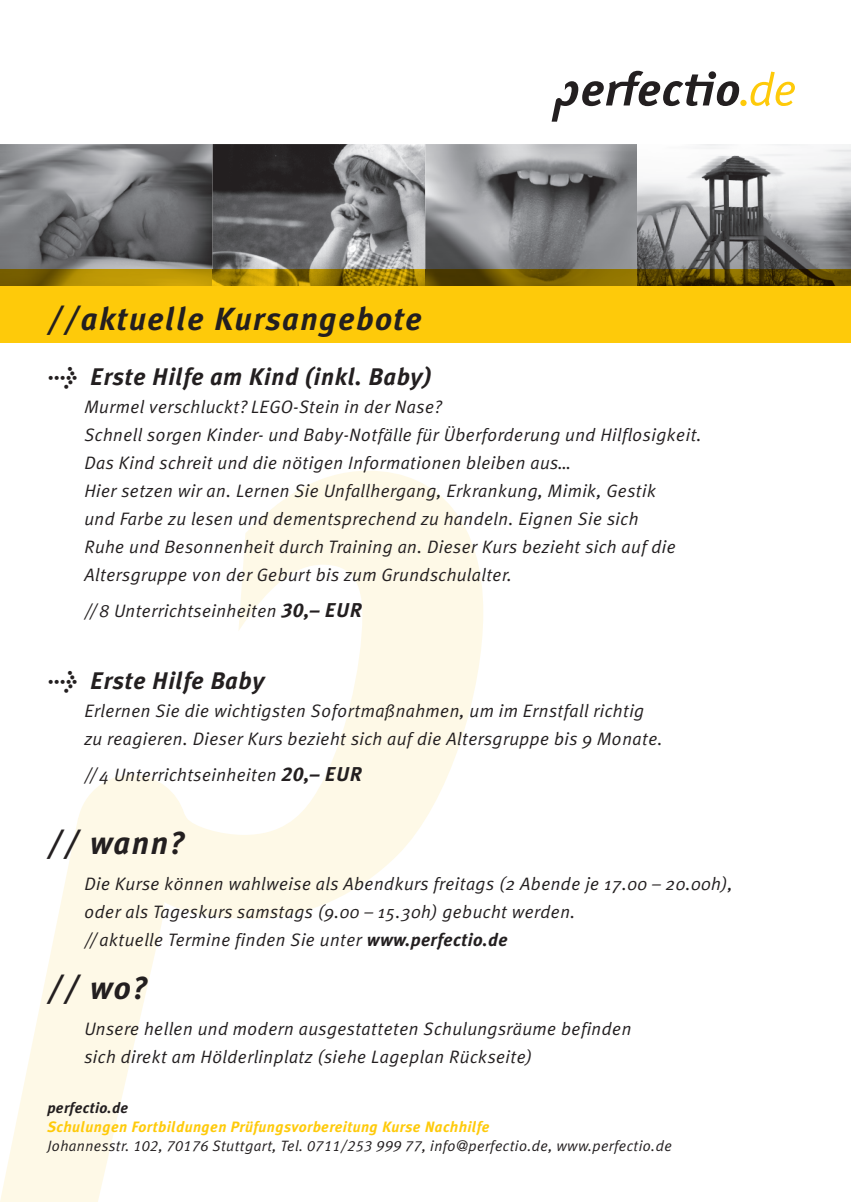
<style>
.page{position:relative;width:851px;height:1202px;background:#fff}
.page>*{position:absolute;margin:0;border:0;box-sizing:border-box;transform-origin:0 0}
.t1{font:italic 700 32px "Meta Plus";letter-spacing:.045em;color:#231f20}
.t2{font:italic 700 24px "Meta Plus";letter-spacing:.025em;color:#231f20}
.t3{font:italic 18px/28px "Meta Plus Normal";letter-spacing:.025em;color:#231f20}
.t4{font:italic 15px "Meta Plus Normal";letter-spacing:.025em;color:#231f20}
.t5{font:italic 700 15px "Meta Plus";letter-spacing:.025em;color:#feca0a}
.t6{font:italic 700 15px "Meta Plus";letter-spacing:.025em;color:#231f20}
.s1{font-family:"Meta Plus Bold Caps";font-size:20px}
.s2{font-family:"Meta Plus";font-weight:700;font-size:20px}
.s3{font-family:"Meta Plus";font-weight:700}
.s4{font-family:"Meta Plus Normal Caps"}
</style>
<div class="page">
<svg style="left:0;top:471px;width:483px;height:731px"></svg>
<svg style="left:551px;top:71px;width:243px;height:51px"></svg>
<div style="left:0;top:286px;width:850px;height:57px;background:#feca0a"></div>
<img style="left:0;top:144px;width:850px;height:141px">
<hr style="left:0;top:285px;width:850px;height:1px;background:#faad19">
<h1 class="t1" style="left:47px;top:306px;width:376px">//aktuelle Kursangebote</h1>
<h2 class="t2" style="left:47px;top:367px;width:385px">&gt; Erste Hilfe am Kind (inkl. Baby)</h2>
<p class="t3" style="left:84px;top:395px;width:618px">Murmel verschluckt? LEGO-Stein in der Nase?<br>Schnell sorgen Kinder- und Baby-Notfälle für Überforderung und Hilflosigkeit.<br>Das Kind schreit und die nötigen Informationen bleiben aus…<br>Hier setzen wir an. Lernen Sie Unfallhergang, Erkrankung, Mimik, Gestik<br>und Farbe zu lesen und dementsprechend zu handeln. Eignen Sie sich<br>Ruhe und Besonnenheit durch Training an. Dieser Kurs bezieht sich auf die Altersgruppe von der Geburt bis zum Grundschulalter.</p>
<p class="t3" style="left:84px;top:599px;width:279px">// 8 Unterrichtseinheiten <span class="s1">30,–</span> <span class="s2">EUR</span></p>
<h2 class="t2" style="left:47px;top:671px;width:218px">&gt; Erste Hilfe Baby</h2>
<p class="t3" style="left:84px;top:699px;width:579px">Erlernen Sie die wichtigsten Sofortmaßnahmen, um im Ernstfall richtig zu reagieren. Dieser Kurs bezieht sich auf die Altersgruppe bis 9 Monate.</p>
<p class="t3" style="left:84px;top:763px;width:279px">// 4 Unterrichtseinheiten <span class="s1">20,–</span> <span class="s2">EUR</span></p>
<h1 class="t1" style="left:47px;top:829px;width:139px">// wann?</h1>
<p class="t3" style="left:84px;top:871px;width:649px">Die Kurse können wahlweise als Abendkurs freitags (2 Abende je 17.00 – 20.00h), oder als Tageskurs samstags (9.00 – 15.30h) gebucht werden.<br>// aktuelle Termine finden Sie unter <span class="s3">www.perfectio.de</span></p>
<h1 class="t1" style="left:47px;top:974px;width:102px">// wo?</h1>
<p class="t3" style="left:84px;top:1016px;width:548px">Unsere hellen und modern ausgestatteten Schulungsräume befinden sich direkt am Hölderlinplatz (siehe Lageplan Rückseite)</p>
<p class="t6" style="left:47px;top:1102px;width:82px">perfectio.de</p>
<p class="t5" style="left:47px;top:1121px;width:443px">Schulungen Fortbildungen Prüfungsvorbereitung Kurse Nachhilfe</p>
<p class="t4" style="left:47px;top:1140px;width:626px">Johannesstr. <span class="s4">102</span>, <span class="s4">70176</span> Stuttgart, Tel. <span class="s4">0711/ 253 999 77,</span> info@perfectio.de, www.perfectio.de</p>
</div>
